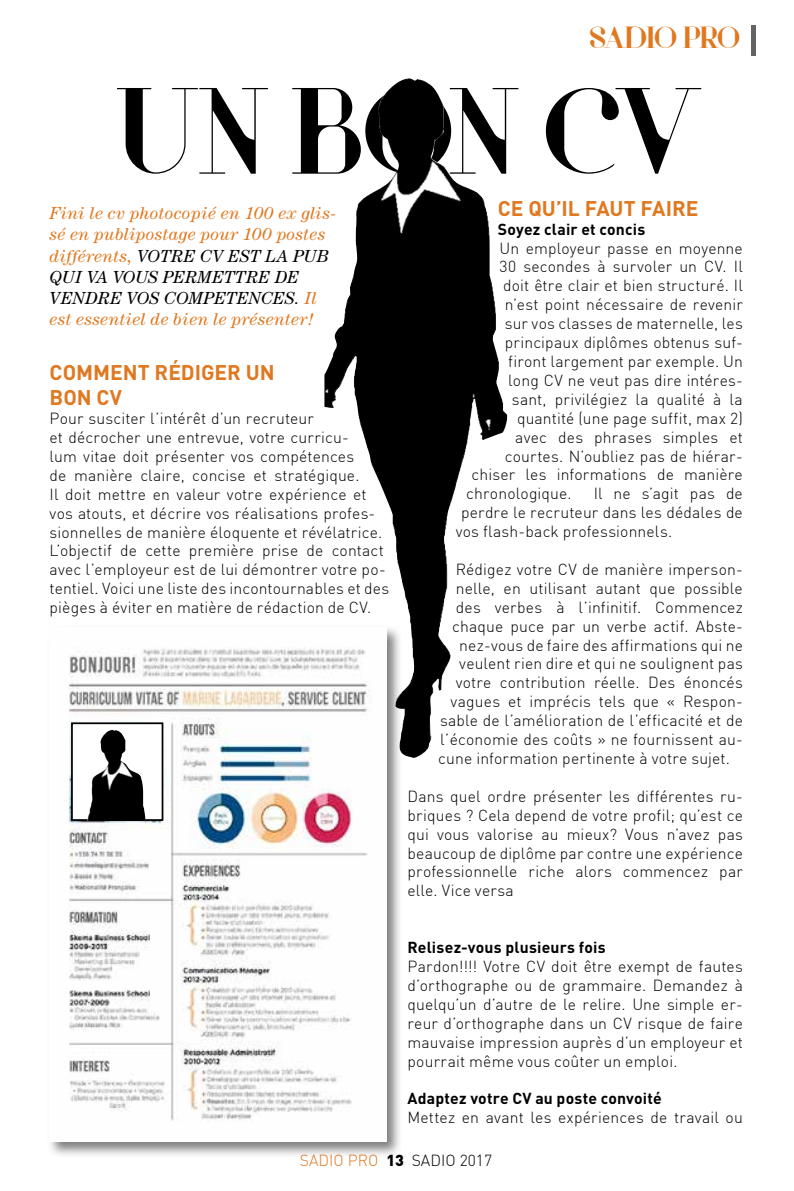
<style>
.page{position:relative;width:794px;height:1191px;background:#fff}
.page>*{position:absolute;margin:0;border:0;box-sizing:border-box;transform-origin:0 0}
.t1{font:126px "Voor";letter-spacing:-.01em;color:#000}
.t2{font:31.5px "Voor";color:#e07820}
.t3{font:700 21px/25.2px "DIN";letter-spacing:-.005em;color:#e07820}
.t4{font:italic 17.5px/21px "Century";letter-spacing:.02em;color:#e07820}
.t5{font:300 15.75px/18.9px "DIN";letter-spacing:.01em;color:#000;text-align:justify}
.t6{font:700 15.75px "DIN";letter-spacing:.015em;color:#000}
.t7{font:300 15.75px "DIN";color:#e07820}
.s1{color:#000}
.s2{font-weight:900}
</style>
<div class="page">
<div style="left:751px;top:25px;width:5px;height:30px;background:#646363"></div>
<img style="left:324px;top:83px;width:183px;height:675px">
<div style="left:47px;top:625px;width:356px;height:532px;background:#000;opacity:.51"></div>
<img style="left:50px;top:628px;width:336px;height:513px">
<div style="left:72px;top:723px;width:90px;height:97px;background:#fff"></div>
<div style="left:71px;top:722px;width:92px;height:99px;border:2px solid #000"></div>
<img style="left:87px;top:729px;width:59px;height:92px">
<h2 class="t2" style="left:589px;top:19px;width:151px">SADIO PRO</h2>
<h1 class="t1" style="left:117px;top:57px;width:586px">UN BON CV</h1>
<p class="t4" style="left:50px;top:203px;width:288px">Fini le cv photocopié en 100 ex glis&shy;sé en publipostage pour 100 postes différents, <span class="s1">VOTRE CV EST LA PUB<br>QUI VA VOUS PERMETTRE DE<br>VENDR</span></p>
<h3 class="t3" style="left:498px;top:195px;width:202px">Ce qu’il faut faire</h3>
<p class="t6" style="left:498px;top:219px;width:149px">Soyez clair et concis</p>
<p class="t5" style="left:499px;top:238px;width:245px">U n employeur passe en moyenne</p>
<p class="t5" style="left:499px;top:257px;width:245px">30 secondes à survoler un CV. I l</p>
<p class="t5" style="left:503px;top:276px;width:241px">doit être clair et bien structuré. I l</p>
<p class="t5" style="left:505px;top:295px;width:240px">n’est point nécessaire de revenir</p>
<p class="t5" style="left:505px;top:314px;width:240px">sur vos classes de maternelle, les</p>
<p class="t5" style="left:505px;top:333px;width:239px">principaux diplômes obtenus suf-</p>
<p class="t5" style="left:508px;top:352px;width:236px">firont largement par exemple. U n</p>
<p class="t5" style="left:508px;top:370px;width:236px">long CV ne veut pas dire intéres-</p>
<p class="t5" style="left:512px;top:389px;width:233px">sant, privilégiez la qualité à la</p>
<p class="t5" style="left:517px;top:408px;width:227px">quantité (une page suffit, max 2)</p>
<p class="t5" style="left:515px;top:427px;width:229px">avec des phrases simples et</p>
<p class="t5" style="left:505px;top:446px;width:239px">courtes. N’oubliez pas de hiérar-</p>
<p class="t5" style="left:471px;top:465px;width:273px">chiser les informations de manière</p>
<p class="t5" style="left:466px;top:484px;width:107px">chronologique.</p>
<p class="t5" style="left:593px;top:484px;width:151px">I l ne s’agit pas de</p>
<p class="t5" style="left:461px;top:503px;width:283px">perdre le recruteur dans les dédales de</p>
<p class="t5" style="left:456px;top:522px;width:218px">vos flash-back professionnels.</p>
<p class="t5" style="left:456px;top:559px;width:289px">Rédigez votre CV de manière imperson-</p>
<p class="t5" style="left:456px;top:578px;width:288px">nelle, en utilisant autant que possible</p>
<p class="t5" style="left:456px;top:597px;width:289px">des verbes à l’infinitif. Commencez</p>
<p class="t5" style="left:452px;top:616px;width:292px">chaque puce par un verbe actif. Abste-</p>
<p class="t5" style="left:459px;top:635px;width:285px">nez-vous de faire des affirmations qui ne</p>
<p class="t5" style="left:459px;top:654px;width:285px">veulent rien dire et qui ne soulignent pas</p>
<p class="t5" style="left:456px;top:673px;width:289px">votre contribution réelle. Des énoncés</p>
<p class="t5" style="left:450px;top:692px;width:294px">vagues et imprécis tels que « Respon-</p>
<p class="t5" style="left:440px;top:711px;width:304px">sable de l’amélioration de l’efficacité et de</p>
<p class="t5" style="left:440px;top:730px;width:304px">l’économie des coûts » ne fournissent au-</p>
<p class="t5" style="left:438px;top:748px;width:293px">cune information pertinente à votre sujet.</p>
<p class="t5" style="left:407px;top:786px;width:337px">Dans quel ordre présenter les différentes ru&shy;briques ? Cela depend de votre profil; qu’est ce qui vous valorise au mieux? Vous n’avez pas beaucoup de diplôme par contre une expérience professionnelle riche alors commencez par elle. Vice versa</p>
<p class="t4" style="left:50px;top:287px;width:269px;text-align:right"><span class="s1">E VOS COMPETENCES.</span> Il<br>est essentiel de bien le présenter!</p>
<h3 class="t3" style="left:50px;top:359px;width:227px">Comment rédiger un bon CV</h3>
<p class="t5" style="left:50px;top:409px;width:341px;text-align:left">Pour susciter l’intérêt d’un recruteur<br>et décrocher une entrevue, votre curricu-<br>lum vitae doit présenter vos compétences<br>de manière claire, concise et stratégique.<br>I l doit mettre en valeur votre expérience et vos atouts, et décrire vos réalisations profes&shy;sionnelles de manière éloquente et révélatrice.<br>L’objectif de cette première prise de contact avec l’employeur est de lui démontrer votre po&shy;tentiel. Voici une liste des incontournables et des pièges à éviter en matière de rédaction de CV.</p>
<p class="t6" style="left:407px;top:937px;width:200px">Relisez-vous plusieurs fois</p>
<p class="t5" style="left:407px;top:956px;width:337px">Pardon!!!! Votre CV doit être exempt de fautes d’orthographe ou de grammaire. Demandez à quelqu’un d’autre de le relire. U ne simple er&shy;reur d’orthographe dans un CV risque de faire mauvaise impression auprès d’un employeur et pourrait même vous coûter un emploi.</p>
<p class="t6" style="left:407px;top:1088px;width:256px">Adaptez votre CV au poste convoité</p>
<p class="t5" style="left:407px;top:1108px;width:337px">Mettez en avant les expériences de travail ou</p>
<p class="t7" style="left:300px;top:1151px;width:10px">SADIO</p>
<p class="t7" style="left:348px;top:1151px;width:20px">PRO</p>
<p class="t5" style="left:386px;top:1151px;width:107px"><span class="s2">13</span> sadio 2017</p>
</div>
